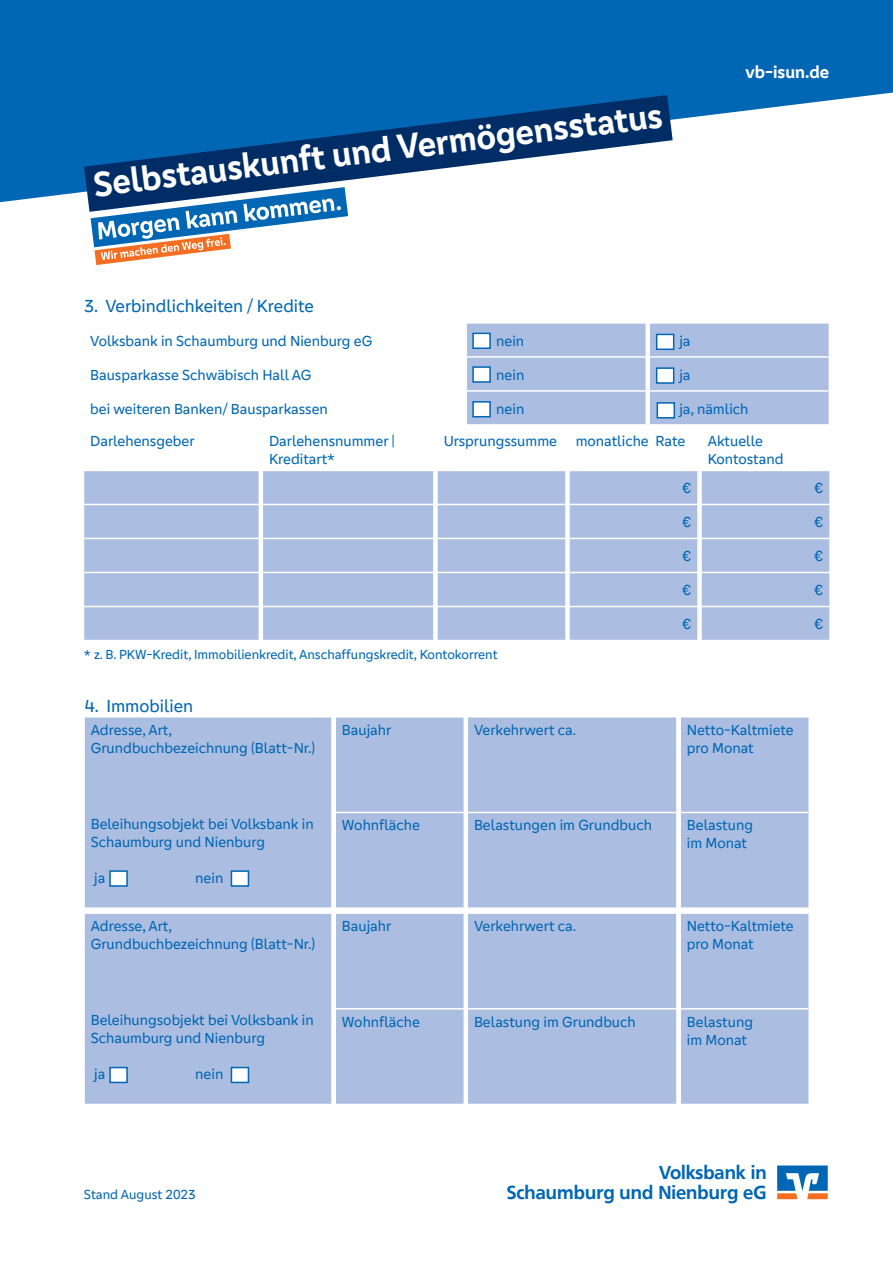
<style>
.page{position:relative;width:893px;height:1263px;background:#fff}
.page>*{position:absolute;margin:0;border:0;box-sizing:border-box;transform-origin:0 0}
.t1{font:700 36px "Genos GFG";color:#fff}
.t2{font:700 18.6px "Frutiger VR";color:#0166b3}
.t3{font:18px "Genos GFG";color:#0166b3}
.t4{font:700 18px "Genos GFG";color:#fff}
.t5{font:15px/18px "Genos GFG";color:#0166b3}
.t6{font:13.5px "Genos GFG";color:#0166b3}
</style>
<div class="page">
<svg style="left:84px;top:471px;width:745px;height:169px;background:#aec0e2"></svg>
<svg style="left:467px;top:323px;width:362px;height:102px;background:#afc2e2"></svg>
<hr style="left:84px;top:504px;width:175px;height:1px;background:#fff">
<hr style="left:263px;top:504px;width:170px;height:1px;background:#fff">
<hr style="left:438px;top:504px;width:127px;height:1px;background:#fff">
<hr style="left:570px;top:504px;width:127px;height:1px;background:#fff">
<hr style="left:702px;top:504px;width:127px;height:1px;background:#fff">
<hr style="left:84px;top:538px;width:175px;height:1px;background:#fff">
<hr style="left:263px;top:538px;width:170px;height:1px;background:#fff">
<hr style="left:438px;top:538px;width:127px;height:1px;background:#fff">
<hr style="left:570px;top:538px;width:127px;height:1px;background:#fff">
<hr style="left:702px;top:538px;width:127px;height:1px;background:#fff">
<hr style="left:84px;top:572px;width:175px;height:1px;background:#fff">
<hr style="left:263px;top:572px;width:170px;height:1px;background:#fff">
<hr style="left:438px;top:572px;width:127px;height:1px;background:#fff">
<hr style="left:570px;top:572px;width:127px;height:1px;background:#fff">
<hr style="left:702px;top:572px;width:127px;height:1px;background:#fff">
<hr style="left:84px;top:606px;width:175px;height:1px;background:#fff">
<hr style="left:263px;top:606px;width:170px;height:1px;background:#fff">
<hr style="left:438px;top:606px;width:127px;height:1px;background:#fff">
<hr style="left:570px;top:606px;width:127px;height:1px;background:#fff">
<hr style="left:702px;top:606px;width:127px;height:1px;background:#fff">
<div style="left:85px;top:717px;width:723px;height:387px;background:#abbee1"></div>
<div style="left:331px;top:717px;width:350px;height:387px;background:#abbee1"></div>
<hr style="left:336px;top:812px;width:128px;height:1px;background:#fff">
<hr style="left:468px;top:812px;width:208px;height:1px;background:#fff">
<hr style="left:681px;top:812px;width:127px;height:1px;background:#fff">
<hr style="left:85px;top:907px;width:246px;height:2px;background:#fff">
<hr style="left:336px;top:907px;width:128px;height:2px;background:#fff">
<hr style="left:468px;top:907px;width:208px;height:2px;background:#fff">
<hr style="left:681px;top:907px;width:127px;height:2px;background:#fff">
<hr style="left:85px;top:912px;width:246px;height:2px;background:#fff">
<svg style="left:331px;top:907px;width:5px;height:7px"></svg>
<hr style="left:336px;top:912px;width:128px;height:2px;background:#fff">
<svg style="left:464px;top:907px;width:4px;height:7px"></svg>
<hr style="left:468px;top:912px;width:208px;height:2px;background:#fff">
<svg style="left:676px;top:907px;width:5px;height:7px"></svg>
<hr style="left:681px;top:912px;width:127px;height:2px;background:#fff">
<hr style="left:336px;top:1008px;width:128px;height:1px;background:#fff">
<hr style="left:468px;top:1008px;width:208px;height:1px;background:#fff">
<hr style="left:681px;top:1008px;width:127px;height:1px;background:#fff">
<div style="left:109px;top:870px;width:19px;height:17px;background:#fff;border:2px solid #0166b3"></div>
<div style="left:231px;top:870px;width:18px;height:17px;background:#fff;border:2px solid #0166b3"></div>
<div style="left:109px;top:1067px;width:19px;height:16px;background:#fff;border:2px solid #0166b3"></div>
<div style="left:231px;top:1067px;width:18px;height:16px;background:#fff;border:2px solid #0166b3"></div>
<svg style="left:0;top:0;width:893px;height:202px;fill:#0166b3"></svg>
<svg style="left:84px;top:95px;width:589px;height:117px"></svg>
<svg style="left:91px;top:187px;width:257px;height:78px"></svg>
<svg style="left:777px;top:1165px;width:51px;height:34px"></svg>
<h1 class="t1" style="left:91px;top:164px;width:574px;rotate:-7deg">Selbstauskunft und Vermögensstatus</h1>
<p class="t4" style="left:745px;top:61px;width:85px">vb-isun.de</p>
<p class="t3" style="left:84px;top:295px;width:231px">3. Verbindlichkeiten / Kredite</p>
<p class="t5" style="left:90px;top:332px;width:284px">Volksbank in Schaumburg und Nienburg eG</p>
<p class="t5" style="left:496px;top:332px;width:30px">nein</p>
<p class="t5" style="left:679px;top:332px;width:13px">ja</p>
<p class="t5" style="left:90px;top:366px;width:223px">Bausparkasse Schwäbisch Hall AG</p>
<p class="t5" style="left:496px;top:366px;width:30px">nein</p>
<p class="t5" style="left:679px;top:366px;width:13px">ja</p>
<p class="t5" style="left:90px;top:400px;width:239px">bei weiteren Banken/ Bausparkassen</p>
<p class="t5" style="left:496px;top:400px;width:30px">nein</p>
<p class="t5" style="left:679px;top:400px;width:71px">ja, nämlich</p>
<p class="t5" style="left:90px;top:432px;width:106px">Darlehensgeber</p>
<p class="t5" style="left:269px;top:432px;width:127px">Darlehensnummer |<br>Kreditart*</p>
<p class="t5" style="left:444px;top:432px;width:243px">Ursprungssumme monatliche Rate</p>
<p class="t5" style="left:708px;top:432px;width:77px">Aktuelle<br>Kontostand</p>
<p class="t5" style="left:682px;top:479px;width:11px">€</p>
<p class="t5" style="left:814px;top:479px;width:11px">€</p>
<p class="t5" style="left:682px;top:513px;width:11px">€</p>
<p class="t5" style="left:814px;top:513px;width:11px">€</p>
<p class="t5" style="left:682px;top:547px;width:11px">€</p>
<p class="t5" style="left:814px;top:547px;width:11px">€</p>
<p class="t5" style="left:682px;top:581px;width:11px">€</p>
<p class="t5" style="left:814px;top:581px;width:11px">€</p>
<p class="t5" style="left:682px;top:615px;width:11px">€</p>
<p class="t5" style="left:814px;top:615px;width:11px">€</p>
<p class="t6" style="left:84px;top:647px;width:415px">* z. B. PKW-Kredit, Immobilienkredit, Anschaffungskredit, Kontokorrent</p>
<p class="t3" style="left:85px;top:696px;width:110px">4. Immobilien</p>
<p class="t5" style="left:91px;top:720px;width:226px">Adresse, Art,<br>Grundbuchbezeichnung (Blatt-Nr.)</p>
<p class="t5" style="left:91px;top:815px;width:224px">Beleihungsobjekt bei Volksbank in<br>Schaumburg und Nienburg</p>
<p class="t5" style="left:94px;top:869px;width:13px">ja</p>
<p class="t5" style="left:195px;top:869px;width:30px">nein</p>
<p class="t5" style="left:91px;top:917px;width:226px">Adresse, Art,<br>Grundbuchbezeichnung (Blatt-Nr.)</p>
<p class="t5" style="left:91px;top:1011px;width:224px">Beleihungsobjekt bei Volksbank in<br>Schaumburg und Nienburg</p>
<p class="t5" style="left:94px;top:1065px;width:13px">ja</p>
<p class="t5" style="left:195px;top:1065px;width:30px">nein</p>
<p class="t5" style="left:342px;top:720px;width:51px">Baujahr</p>
<p class="t5" style="left:474px;top:720px;width:104px">Verkehrwert ca.</p>
<p class="t5" style="left:687px;top:720px;width:108px">Netto-Kaltmiete pro Monat</p>
<p class="t5" style="left:342px;top:816px;width:80px">Wohnfläche</p>
<p class="t5" style="left:474px;top:816px;width:179px">Belastungen im Grundbuch</p>
<p class="t5" style="left:687px;top:816px;width:68px">Belastung im Monat</p>
<p class="t5" style="left:342px;top:917px;width:51px">Baujahr</p>
<p class="t5" style="left:474px;top:917px;width:104px">Verkehrwert ca.</p>
<p class="t5" style="left:687px;top:917px;width:108px">Netto-Kaltmiete pro Monat</p>
<p class="t5" style="left:342px;top:1012px;width:80px">Wohnfläche</p>
<p class="t5" style="left:474px;top:1012px;width:163px">Belastung im Grundbuch</p>
<p class="t5" style="left:687px;top:1012px;width:68px">Belastung im Monat</p>
<p class="t2" style="left:659px;top:1162px;width:109px">Volksbank in</p>
<p class="t6" style="left:84px;top:1187px;width:113px">Stand August 2023</p>
<p class="t2" style="left:507px;top:1181px;width:261px">Schaumburg und Nienburg eG</p>
</div>
